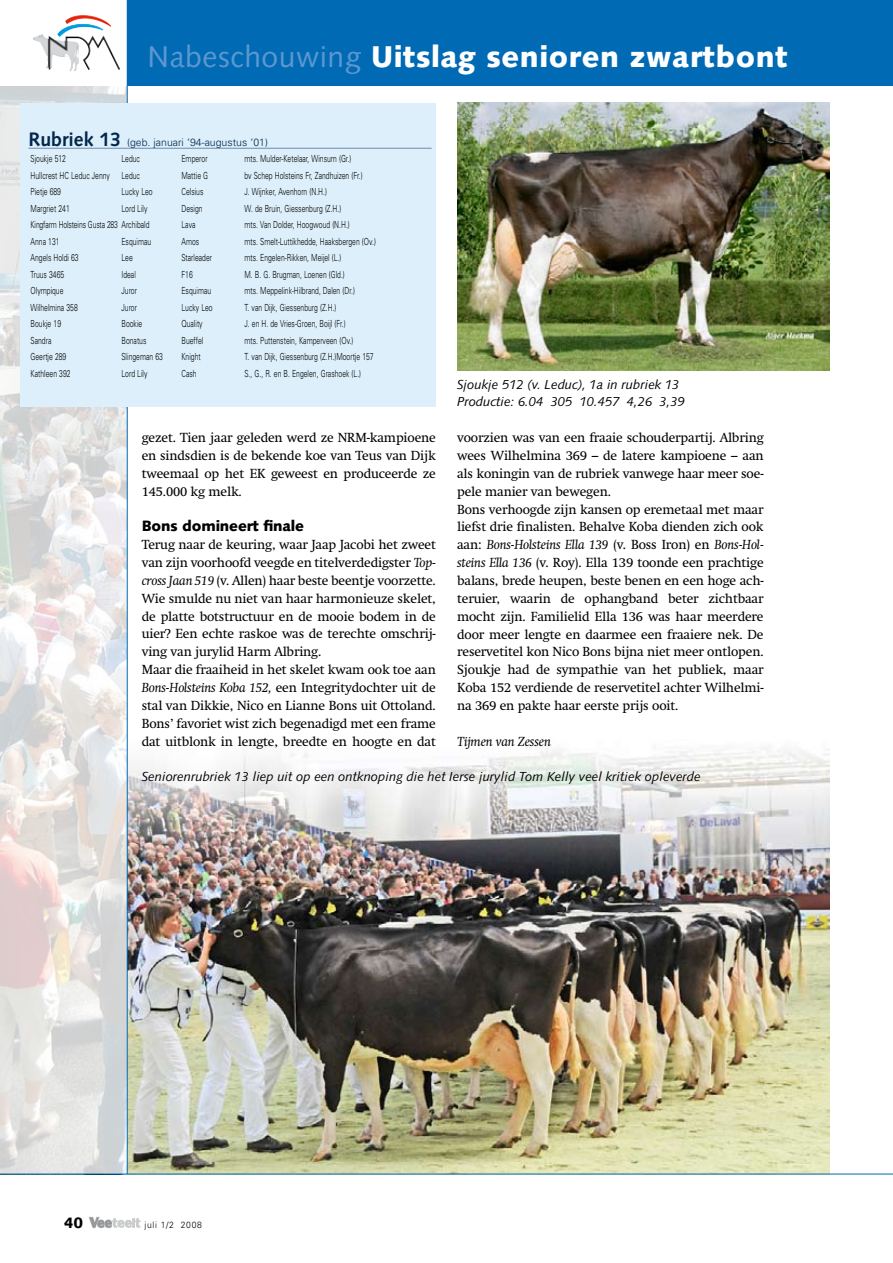
<style>
.page{position:relative;width:893px;height:1263px;background:#fff}
.page>*{position:absolute;margin:0;border:0;box-sizing:border-box;transform-origin:0 0}
.t1{font:900 30px "Syntax";letter-spacing:.02em;color:#fff}
.t2{font:900 15px "Syntax";letter-spacing:-.01em;color:#000}
.t3{font:13.05px/17.9px "Swift";letter-spacing:-.01em;color:#000}
.t4{font:italic 13.05px/17.9px "Syntax";color:#000}
.t5{font:italic 13.05px "Swift";letter-spacing:-.01em;color:#000}
.t6{font:300 10.5px "Univers";color:#01274c}
.t7{font:300 9.75px "Univers";color:#000;scale:.7 1}
.t8{font:300 9.75px "Univers";letter-spacing:-.02em;color:#000;scale:.7 1}
.t9{font:300 9px "Univers";letter-spacing:.08em;color:#000;scale:.95 1}
.s1{font-weight:400;color:#5c98cf}
.s2{font-family:"Syntax";font-weight:700;font-size:19.5px}
.s3{font-style:italic}
</style>
<div class="page">
<svg style="left:88px;top:1217px;width:53px;height:12px"></svg>
<img style="left:128px;top:748px;width:701px;height:426px">
<svg style="left:0;top:85px;width:127px;height:1089px;background:#e3e2e1"></svg>
<div style="left:127px;top:0;width:766px;height:85px;background:#006ab5"></div>
<img style="left:65px;top:15px;width:27px;height:9px">
<hr style="left:127px;top:0;width:1px;height:1174px;background:#006ab5">
<hr style="left:0;top:1174px;width:893px;height:1px;background:#006ab5">
<div style="left:20px;top:103px;width:416px;height:303px;background:#dceffa"></div>
<hr style="left:28px;top:148px;width:404px;height:1px;background:#6f8ab3">
<img style="left:457px;top:103px;width:372px;height:268px">
<h1 class="t1" style="left:147px;top:39px;width:642px"><span class="s1">Nabeschouwing</span> Uitslag senioren zwartbont</h1>
<p class="t6" style="left:28px;top:136px;width:241px"><span class="s2">Rubriek 13</span> (geb. januari ‘94-augustus ‘01)</p>
<p class="t7" style="left:31px;top:153px;width:52px">Sjoukje 512</p>
<p class="t7" style="left:121px;top:153px;width:28px">Leduc</p>
<p class="t7" style="left:181px;top:153px;width:39px">Emperor</p>
<p class="t7" style="left:244px;top:153px;width:154px">mts. Mulder-Ketelaar, Winsum (Gr.)</p>
<p class="t7" style="left:31px;top:169px;width:158px">Hullcrest HC Leduc Jenny Leduc</p>
<p class="t7" style="left:181px;top:169px;width:40px">Mattie G</p>
<p class="t7" style="left:244px;top:169px;width:170px">bv Schep Holsteins Fr, Zandhuizen (Fr.)</p>
<p class="t7" style="left:31px;top:186px;width:45px">Pietje 689</p>
<p class="t7" style="left:121px;top:186px;width:46px">Lucky Leo</p>
<p class="t7" style="left:181px;top:186px;width:33px">Celsius</p>
<p class="t7" style="left:244px;top:186px;width:119px">J. Wijnker, Avenhorn (N.H.)</p>
<p class="t7" style="left:31px;top:202px;width:58px">Margriet 241</p>
<p class="t7" style="left:121px;top:202px;width:39px">Lord Lily</p>
<p class="t7" style="left:181px;top:202px;width:32px">Design</p>
<p class="t7" style="left:244px;top:202px;width:140px">W. de Bruin, Giessenburg (Z.H.)</p>
<p class="t8" style="left:31px;top:219px;width:171px">Kingfarm Holsteins Gusta 283 Archibald</p>
<p class="t7" style="left:181px;top:219px;width:22px">Lava</p>
<p class="t7" style="left:244px;top:219px;width:152px">mts. Van Dolder, Hoogwoud (N.H.)</p>
<p class="t7" style="left:31px;top:235px;width:43px">Anna 131</p>
<p class="t7" style="left:121px;top:235px;width:44px">Esquimau</p>
<p class="t7" style="left:181px;top:235px;width:27px">Amos</p>
<p class="t7" style="left:244px;top:235px;width:189px">mts. Smelt-Luttikhedde, Haaksbergen (Ov.)</p>
<p class="t7" style="left:31px;top:252px;width:70px">Angels Holdi 63</p>
<p class="t7" style="left:121px;top:252px;width:18px">Lee</p>
<p class="t7" style="left:181px;top:252px;width:45px">Starleader</p>
<p class="t7" style="left:244px;top:252px;width:140px">mts. Engelen-Rikken, Meijel (L.)</p>
<p class="t7" style="left:31px;top:268px;width:50px">Truus 3465</p>
<p class="t7" style="left:121px;top:268px;width:22px">Ideal</p>
<p class="t7" style="left:181px;top:268px;width:18px">F16</p>
<p class="t7" style="left:244px;top:268px;width:145px">M. B. G. Brugman, Loenen (Gld.)</p>
<p class="t7" style="left:31px;top:285px;width:49px">Olympique</p>
<p class="t7" style="left:121px;top:285px;width:24px">Juror</p>
<p class="t7" style="left:181px;top:285px;width:44px">Esquimau</p>
<p class="t7" style="left:244px;top:285px;width:159px">mts. Meppelink-Hilbrand, Dalen (Dr.)</p>
<p class="t7" style="left:31px;top:301px;width:69px">Wilhelmina 358</p>
<p class="t7" style="left:121px;top:301px;width:24px">Juror</p>
<p class="t7" style="left:181px;top:301px;width:46px">Lucky Leo</p>
<p class="t7" style="left:244px;top:301px;width:133px">T. van Dijk, Giessenburg (Z.H.)</p>
<p class="t7" style="left:31px;top:318px;width:45px">Boukje 19</p>
<p class="t7" style="left:121px;top:318px;width:31px">Bookie</p>
<p class="t7" style="left:181px;top:318px;width:32px">Quality</p>
<p class="t7" style="left:244px;top:318px;width:146px">J. en H. de Vries-Groen, Boijl (Fr.)</p>
<p class="t7" style="left:31px;top:334px;width:31px">Sandra</p>
<p class="t7" style="left:121px;top:334px;width:37px">Bonatus</p>
<p class="t7" style="left:181px;top:334px;width:33px">Bueffel</p>
<p class="t7" style="left:244px;top:334px;width:157px">mts. Puttenstein, Kamperveen (Ov.)</p>
<p class="t7" style="left:31px;top:351px;width:53px">Geertje 289</p>
<p class="t7" style="left:121px;top:351px;width:61px">Slingeman 63</p>
<p class="t7" style="left:181px;top:351px;width:29px">Knight</p>
<p class="t7" style="left:244px;top:351px;width:186px">T. van Dijk, Giessenburg (Z.H.)Moortje 157</p>
<p class="t7" style="left:31px;top:367px;width:59px">Kathleen 392</p>
<p class="t7" style="left:121px;top:367px;width:39px">Lord Lily</p>
<p class="t7" style="left:181px;top:367px;width:23px">Cash</p>
<p class="t7" style="left:244px;top:367px;width:168px">S., G., R. en B. Engelen, Grashoek (L.)</p>
<p class="t4" style="left:457px;top:375px;width:229px">Sjoukje 512 (v. Leduc), 1a in rubriek 13<br>Productie: 6.04 305 10.457 4,26 3,39</p>
<p class="t3" style="left:457px;top:429px;width:308px">voorzien was van een fraaie schouderpartij. Albring wees Wilhelmina 369 – de latere kampioene – aan als koningin van de rubriek vanwege haar meer soe&shy;pele manier van bewegen.<br>Bons verhoogde zijn kansen op eremetaal met maar liefst drie finalisten. Behalve Koba dienden zich ook aan: <span class="s3">Bons-Holsteins Ella 139</span> (v. Boss Iron) en <span class="s3">Bons-Hol&shy;steins Ella 136</span> (v. Roy). Ella 139 toonde een prachtige balans, brede heupen, beste benen en een hoge ach&shy;teruier, waarin de ophangband beter zichtbaar mocht zijn. Familielid Ella 136 was haar meerdere door meer lengte en daarmee een fraaiere nek. De reservetitel kon Nico Bons bijna niet meer ontlopen.<br>Sjoukje had de sympathie van het publiek, maar Koba 152 verdiende de reservetitel achter Wilhelmi&shy;na 369 en pakte haar eerste prijs ooit.</p>
<p class="t5" style="left:457px;top:733px;width:95px">Tijmen van Zessen</p>
<p class="t4" style="left:142px;top:768px;width:560px">Seniorenrubriek 13 liep uit op een ontknoping die het Ierse jurylid Tom Kelly veel kritiek opleverde</p>
<p class="t3" style="left:142px;top:429px;width:296px;text-align:justify">gezet. Tien jaar geleden werd ze NRM-kampioene en sindsdien is de bekende koe van Teus van Dijk tweemaal op het EK geweest en produceerde ze 145.000 kg melk.</p>
<p class="t2" style="left:142px;top:517px;width:164px">Bons domineert finale</p>
<p class="t3" style="left:142px;top:536px;width:296px">Terug naar de keuring, waar Jaap Jacobi het zweet van zijn voorhoofd veegde en titelverdedigster <span class="s3">Top&shy;cross Jaan 519</span> (v. Allen) haar beste beentje voorzette.<br>Wie smulde nu niet van haar harmonieuze skelet, de platte botstructuur en de mooie bodem in de uier? Een echte raskoe was de terechte omschrij&shy;ving van jurylid Harm Albring.<br>Maar die fraaiheid in het skelet kwam ook toe aan <span class="s3">Bons-Holsteins Koba 152,</span> een Integritydochter uit de stal van Dikkie, Nico en Lianne Bons uit Ottoland.<br>Bons’ favoriet wist zich begenadigd met een frame dat uitblonk in lengte, breedte en hoogte en dat</p>
<p class="t2" style="left:64px;top:1213px;width:21px">40</p>
<p class="t9" style="left:145px;top:1219px;width:62px">juli 1/2 2008</p>
</div>
